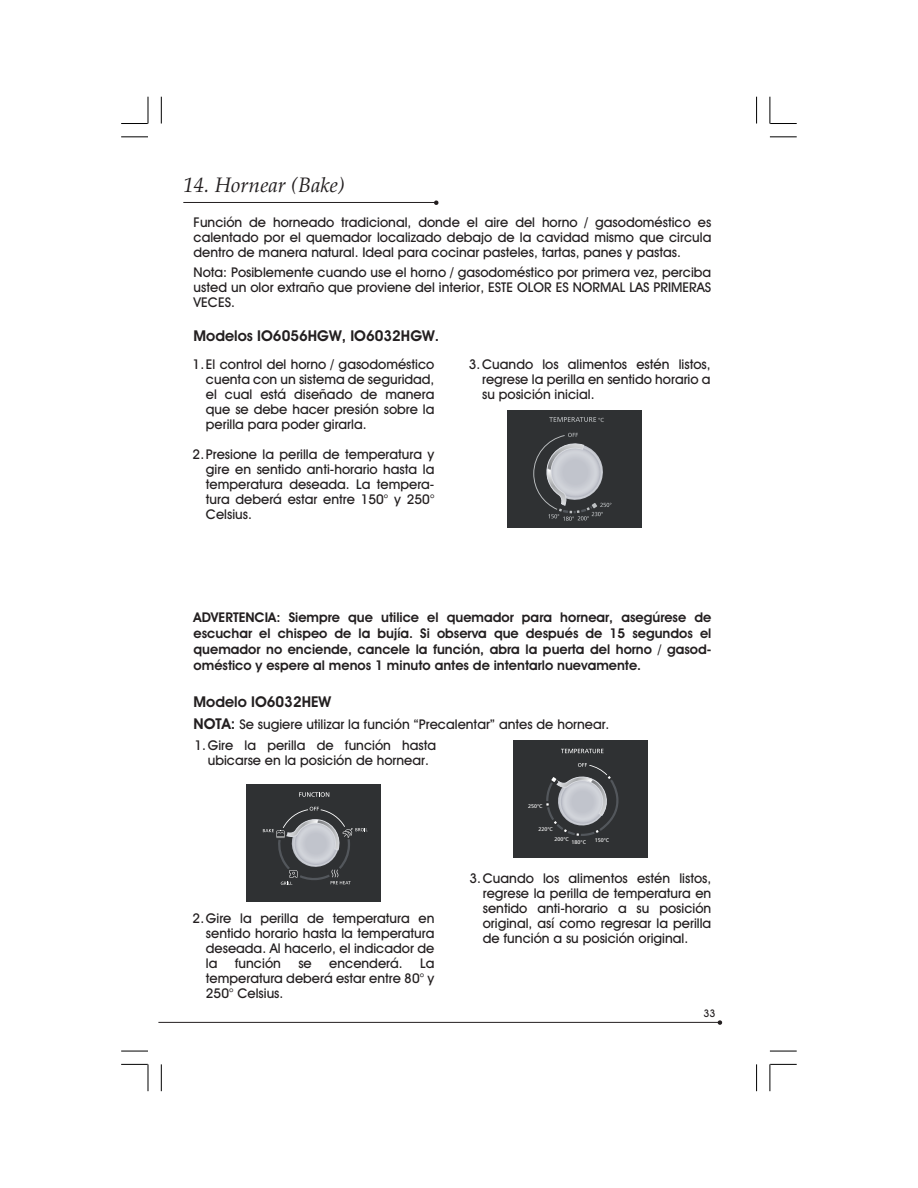
<style>
.page{position:relative;width:918px;height:1188px;background:#fff}
.page>*{position:absolute;margin:0;border:0;box-sizing:border-box;transform-origin:0 0}
.t1{font:italic 21px "Palatino Linotype";color:#231f20}
.t2{font:600 15px "Avant Garde IT Cby BT";color:#231f20}
.t3{font:500 13.5px/15px "Avant Garde IT Cby BT";color:#231f20;text-align:justify}
.t4{font:600 13.5px/16.2px "Avant Garde IT Cby BT";color:#231f20;text-align:justify}
.t5{font:500 10.5px "Avant Garde IT Cby BT";color:#231f20}
.t6{font:6px "Frutiger";color:#bdc0c2}
.t7{font:5.4px "Frutiger";color:#fff}
.s1{font-weight:600;font-size:15px}
</style>
<div class="page">
<svg style="left:718px;top:1020px;width:4px;height:5px"></svg>
<hr style="left:158px;top:1022px;width:562px;height:1px;background:#231f20">
<svg style="left:770px;top:136px;width:27px;height:2px"></svg>
<svg style="left:770px;top:1051px;width:27px;height:1px"></svg>
<svg style="left:121px;top:136px;width:27px;height:2px"></svg>
<svg style="left:121px;top:1051px;width:27px;height:1px"></svg>
<svg style="left:756px;top:97px;width:1px;height:27px"></svg>
<svg style="left:769px;top:97px;width:28px;height:27px"></svg>
<svg style="left:756px;top:1064px;width:1px;height:27px"></svg>
<svg style="left:769px;top:1064px;width:28px;height:27px"></svg>
<svg style="left:161px;top:97px;width:1px;height:27px"></svg>
<svg style="left:121px;top:97px;width:28px;height:27px"></svg>
<svg style="left:161px;top:1064px;width:1px;height:27px"></svg>
<svg style="left:121px;top:1064px;width:28px;height:27px"></svg>
<hr style="left:183px;top:202px;width:253px;height:1px;background:#231f20">
<svg style="left:434px;top:201px;width:4px;height:4px"></svg>
<div style="left:246px;top:784px;width:135px;height:118px;background:#2f3133"></div>
<div style="left:513px;top:740px;width:135px;height:118px;background:#2f3133"></div>
<svg style="left:299px;top:792px;width:30px;height:5px"></svg>
<svg style="left:561px;top:749px;width:42px;height:4px"></svg>
<svg style="left:263px;top:807px;width:105px;height:78px"></svg>
<svg style="left:546px;top:763px;width:73px;height:73px"></svg>
<div style="left:507px;top:410px;width:134px;height:118px;background:#2f3133"></div>
<svg style="left:549px;top:417px;width:47px;height:5px"></svg>
<svg style="left:533px;top:433px;width:78px;height:88px"></svg>
<h1 class="t1" style="left:183px;top:177px;width:163px">14. Hornear (Bake)</h1>
<p class="t3" style="left:194px;top:217px;width:519px">Función de horneado tradicional, donde el aire del horno / gasodoméstico es calentado por el quemador localizado debajo de la cavidad mismo que circula dentro de manera natural. Ideal para cocinar pasteles, tartas, panes y pastas.</p>
<p class="t3" style="left:194px;top:266px;width:519px">Nota: Posiblemente cuando use el horno / gasodoméstico por primera vez, perciba usted un olor extraño que proviene del interior, ESTE OLOR ES NORMAL LAS PRIMERAS VECES.</p>
<p class="t2" style="left:194px;top:330px;width:247px">Modelos IO6056HGW, IO6032HGW.</p>
<p class="t3" style="left:206px;top:358px;width:230px;text-indent:-13px">1.El control del horno / gasodoméstico cuenta con un sistema de seguridad, el cual está diseñado de manera que se debe hacer presión sobre la perilla para poder girarla.</p>
<p class="t3" style="left:206px;top:448px;width:230px;text-indent:-13px">2.Presione la perilla de temperatura y gire en sentido anti-horario hasta la temperatura deseada. La tempera&shy;tura deberá estar entre 150° y 250° Celsius.</p>
<p class="t3" style="left:482px;top:358px;width:230px;text-indent:-13px">3.Cuando los alimentos estén listos, regrese la perilla en sentido horario a su posición inicial.</p>
<p class="t6" style="left:598px;top:417px;width:7px">°C</p>
<p class="t4" style="left:194px;top:610px;width:519px">ADVERTENCIA: Siempre que utilice el quemador para hornear, asegúrese de escuchar el chispeo de la bujía. Si observa que después de 15 segundos el quemador no enciende, cancele la función, abra la puerta del horno / gasod&shy;oméstico y espere al menos 1 minuto antes de intentarlo nuevamente.</p>
<p class="t2" style="left:194px;top:696px;width:139px">Modelo IO6032HEW</p>
<p class="t3" style="left:194px;top:718px;width:417px"><span class="s1">NOTA:</span> Se sugiere utilizar la función “Precalentar” antes de hornear.</p>
<p class="t3" style="left:194px;top:739px;width:243px;text-align:center">1.Gire la perilla de función hasta ubicarse en la posición de hornear.</p>
<p class="t3" style="left:206px;top:912px;width:230px;text-indent:-13px">2.Gire la perilla de temperatura en sentido horario hasta la temperatura deseada. Al hacerlo, el indicador de la</p>
<p class="t3" style="left:235px;top:957px;width:48px">función</p>
<p class="t3" style="left:298px;top:957px;width:15px">se</p>
<p class="t3" style="left:329px;top:957px;width:75px">encenderá.</p>
<p class="t3" style="left:206px;top:957px;width:230px;text-indent:214px">La temperatura deberá estar entre 80° y 250° Celsius.</p>
<p class="t7" style="left:528px;top:804px;width:16px">250°C</p>
<p class="t7" style="left:539px;top:827px;width:16px">220°C</p>
<p class="t7" style="left:555px;top:837px;width:16px">200°C</p>
<p class="t7" style="left:572px;top:840px;width:16px">180°C</p>
<p class="t7" style="left:595px;top:838px;width:16px">150°C</p>
<p class="t3" style="left:483px;top:873px;width:230px;text-indent:-13px">3.Cuando los alimentos estén listos, regrese la perilla de temperatura en sentido anti-horario a su posición original, así como regresar la perilla de función a su posición original.</p>
<p class="t5" style="left:703px;top:1010px;width:14px">33</p>
</div>
